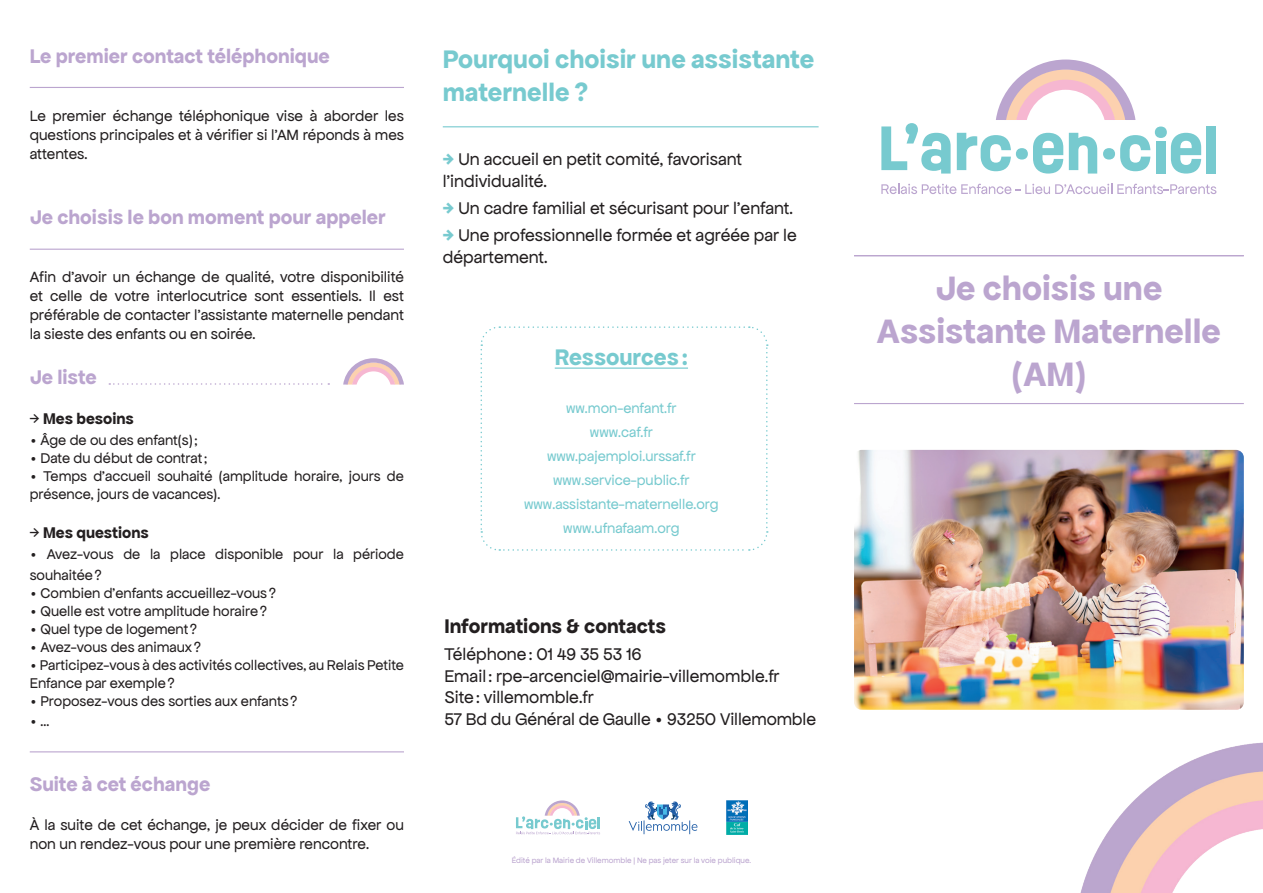
<style>
.page{position:relative;width:1263px;height:893px;background:#fff}
.page>*{position:absolute;margin:0;border:0;box-sizing:border-box;transform-origin:0 0}
.t1{font:700 36px/43.2px "Apfel Grotezk";color:#bba5cf;text-align:center}
.t2{font:700 27px/32.4px "Apfel Grotezk";color:#77cacf}
.t3{font:700 24px "Apfel Grotezk";color:#77cacf}
.t4{font:700 21px "Apfel Grotezk";color:#bba5cf}
.t5{font:700 21px "Apfel Grotezk";color:#231f20}
.t6{font:18px/21.6px "Apfel Grotezk";color:#231f20}
.t7{font:700 16.5px "Apfel Grotezk";color:#231f20}
.t8{font:15.75px/18.9px "Apfel Grotezk";color:#231f20;text-align:justify}
.t9{font:15px/18px "Apfel Grotezk";color:#231f20}
.t10{font:15px/24px "Apfel Grotezk";color:#77cacf;text-align:center}
.t11{font:8.25px "Apfel Grotezk";color:#bba5cf}
.s1{font-weight:400}
.s2{font-weight:700;color:#77cacf}
</style>
<div class="page">
<img style="left:1080px;top:742px;width:183px;height:151px">
<svg style="left:881px;top:123px;width:69px;height:51px"></svg>
<svg style="left:957px;top:133px;width:54px;height:38px"></svg>
<div style="left:1016px;top:148px;width:12px;height:12px;background:#77cacf;border-radius:50%"></div>
<svg style="left:1033px;top:133px;width:30px;height:41px"></svg>
<svg style="left:1069px;top:133px;width:28px;height:41px"></svg>
<div style="left:1103px;top:148px;width:12px;height:12px;background:#77cacf;border-radius:50%"></div>
<div style="left:1155px;top:127px;width:12px;height:11px;background:#77cacf;border-radius:50%"></div>
<svg style="left:1120px;top:135px;width:30px;height:36px"></svg>
<div style="left:1156px;top:141px;width:9px;height:33px;background:#77cacf"></div>
<svg style="left:1171px;top:133px;width:30px;height:41px"></svg>
<div style="left:1207px;top:126px;width:9px;height:48px;background:#77cacf"></div>
<svg style="left:881px;top:184px;width:335px;height:10px"></svg>
<svg style="left:996px;top:60px;width:139px;height:60px"></svg>
<svg style="left:629px;top:801px;width:68px;height:33px"></svg>
<hr style="left:443px;top:126px;width:376px;height:1px;background:#77cacf">
<svg style="left:516px;top:800px;width:84px;height:34px"></svg>
<img style="left:726px;top:800px;width:21px;height:34px">
<hr style="left:854px;top:255px;width:390px;height:1px;background:#bba5cf">
<hr style="left:854px;top:403px;width:390px;height:1px;background:#bba5cf">
<img style="left:854px;top:450px;width:390px;height:260px">
<svg style="left:343px;top:358px;width:61px;height:27px"></svg>
<hr style="left:30px;top:87px;width:374px;height:1px;background:#bba5cf">
<hr style="left:30px;top:249px;width:374px;height:1px;background:#bba5cf">
<hr style="left:30px;top:751px;width:374px;height:1px;background:#bba5cf">
<svg style="left:109px;top:383px;width:220px;height:2px"></svg>
<svg style="left:480px;top:326px;width:288px;height:225px"></svg>
<h3 class="t4" style="left:30px;top:44px;width:302px">Le premier contact téléphonique</h3>
<p class="t8" style="left:30px;top:107px;width:376px">Le premier échange téléphonique vise à aborder les questions principales et à vérifier si l’AM réponds à mes attentes.</p>
<h3 class="t4" style="left:30px;top:205px;width:358px">Je choisis le bon moment pour appeler</h3>
<p class="t8" style="left:30px;top:268px;width:376px">Afin d’avoir un échange de qualité, votre disponibilité et celle de votre interlocutrice sont essentiels. Il est préférable de contacter l’assistante maternelle pendant la sieste des enfants ou en soirée.</p>
<h3 class="t4" style="left:30px;top:365px;width:69px">Je liste</h3>
<p class="t7" style="left:30px;top:409px;width:105px"><span class="s1">→</span> Mes besoins</p>
<p class="t9" style="left:30px;top:431px;width:170px">• Âge de ou des enfant(s);</p>
<p class="t9" style="left:30px;top:449px;width:179px">• Date du début de contrat;</p>
<p class="t9" style="left:30px;top:467px;width:376px">• Temps d’accueil souhaité (amplitude horaire, jours de présence, jours de vacances).</p>
<p class="t7" style="left:30px;top:523px;width:120px"><span class="s1">→</span> Mes questions</p>
<p class="t9" style="left:30px;top:544px;width:376px;line-height:21px">• Avez-vous de la place disponible pour la période souhaitée?</p>
<p class="t9" style="left:30px;top:585px;width:247px">• Combien d’enfants accueillez-vous ?</p>
<p class="t9" style="left:30px;top:603px;width:238px">• Quelle est votre amplitude horaire?</p>
<p class="t9" style="left:30px;top:621px;width:169px">• Quel type de logement ?</p>
<p class="t9" style="left:30px;top:639px;width:172px">• Avez-vous des animaux ?</p>
<p class="t9" style="left:30px;top:657px;width:376px">• Participez-vous à des activités collectives, au Relais Petite<br>Enfance par exemple?</p>
<p class="t9" style="left:30px;top:693px;width:269px">• Proposez-vous des sorties aux enfants ?</p>
<p class="t9" style="left:30px;top:712px;width:21px">• …</p>
<h3 class="t4" style="left:30px;top:772px;width:182px">Suite à cet échange</h3>
<p class="t8" style="left:30px;top:815px;width:376px">À la suite de cet échange, je peux décider de fixer ou non un rendez-vous pour une première rencontre.</p>
<h2 class="t2" style="left:443px;top:43px;width:373px">Pourquoi choisir une assistante maternelle ?</h2>
<p class="t6" style="left:443px;top:149px;width:301px"><span class="s2">→</span> Un accueil en petit comité, favorisant l’individualité.</p>
<p class="t6" style="left:443px;top:197px;width:352px"><span class="s2">→</span> Un cadre familial et sécurisant pour l’enfant.</p>
<p class="t6" style="left:443px;top:224px;width:356px"><span class="s2">→</span> Une professionnelle formée et agréée par le département.</p>
<h3 class="t3" style="left:555px;top:343px;width:135px">Ressources:</h3>
<p class="t10" style="left:524px;top:396px;width:196px">ww.mon-enfant.fr<br>www.caf.fr www.pajemploi.urssaf.fr www.service-public.fr www.assistante-maternelle.org www.ufnafaam.org</p>
<h3 class="t5" style="left:444px;top:614px;width:223px">Informations &amp; contacts</h3>
<p class="t6" style="left:444px;top:644px;width:373px">Téléphone: 01 49 35 53 16<br>Email : rpe-arcenciel@mairie-villemomble.fr Site: villemomble.fr<br>57 Bd du Général de Gaulle • 93250 Villemomble</p>
<p class="t11" style="left:512px;top:856px;width:241px">Édité par la Mairie de Villemomble | Ne pas jeter sur la voie publique.</p>
<h1 class="t1" style="left:877px;top:266px;width:345px">Je choisis une<br>Assistante Maternelle (AM)</h1>
</div>
